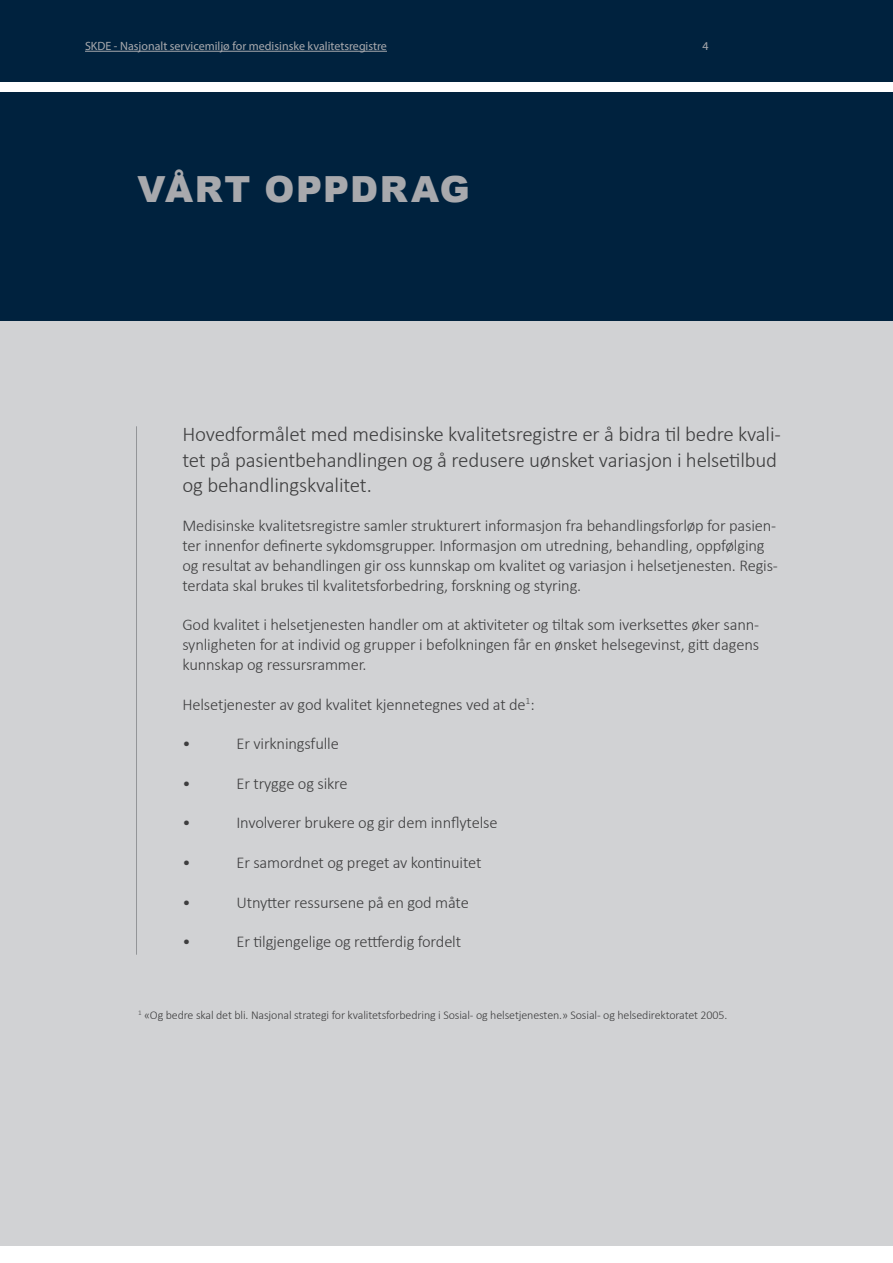
<style>
.page{position:relative;width:893px;height:1263px;background:#fff}
.page>*{position:absolute;margin:0;border:0;box-sizing:border-box;transform-origin:0 0}
.NMS_ny_tittel{font:900 36px "Arial";letter-spacing:.045em;color:#a8a9ad}
.NSM_Brødtekst_uten_innrykk{font:300 21px/25.2px "Calibri";letter-spacing:-.01em;color:#3e3e3f}
.NSM_Brødtekst_uten_innrykk-2{font:300 16.5px/19.8px "Calibri";letter-spacing:-.01em;color:#3e3e3f}
.NSM_Brødtekst_uten_innrykk-3{font:300 12px "Calibri";letter-spacing:-.01em;color:#3e3e3f}
.t1{font:12px "Myriad Pro";color:#a8a9ad}
</style>
<div class="page">
<div style="left:0;top:0;width:893px;height:82px;background:#00223e"></div>
<hr style="left:85px;top:51px;width:302px;height:1px;background:#a8a9ad">
<div style="left:0;top:92px;width:893px;height:1154px;background:#d1d2d4"></div>
<div style="left:0;top:92px;width:893px;height:229px;background:#00223e"></div>
<hr style="left:136px;top:426px;width:1px;height:529px;background:#939598">
<p class="t1" style="left:85px;top:39px;width:303px">SKDE - Nasjonalt servicemiljø for medisinske kvalitetsregistre</p>
<p class="t1" style="left:703px;top:39px;width:8px">4</p>
<p class="NMS_ny_tittel" style="left:138px;top:163px;width:334px">VÅRT OPPDRAG</p>
<p class="NSM_Brødtekst_uten_innrykk" style="left:182px;top:422px;width:600px">Hovedformålet med medisinske kvalitetsregistre er å bidra til bedre kvali&shy;tet på pasientbehandlingen og å redusere uønsket variasjon i helsetilbud og behandlingskvalitet.</p>
<p class="NSM_Brødtekst_uten_innrykk-2" style="left:182px;top:516px;width:597px">Medisinske kvalitetsregistre samler strukturert informasjon fra behandlingsforløp for pasien&shy;ter innenfor definerte sykdomsgrupper. Informasjon om utredning, behandling, oppfølging og resultat av behandlingen gir oss kunnskap om kvalitet og variasjon i helsetjenesten. Regis&shy;terdata skal brukes til kvalitetsforbedring, forskning og styring.</p>
<p class="NSM_Brødtekst_uten_innrykk-2" style="left:182px;top:615px;width:578px;text-align:justify">God kvalitet i helsetjenesten handler om at aktiviteter og tiltak som iverksettes øker sann&shy;synligheten for at individ og grupper i befolkningen får en ønsket helsegevinst, gitt dagens kunnskap og ressursrammer.</p>
<p class="NSM_Brødtekst_uten_innrykk-2" style="left:182px;top:694px;width:354px">Helsetjenester av god kvalitet kjennetegnes ved at de<sup>1</sup>:</p>
<p class="NSM_Brødtekst_uten_innrykk-2" style="left:182px;top:734px;width:10px">•</p>
<p class="NSM_Brødtekst_uten_innrykk-2" style="left:236px;top:734px;width:104px">Er virkningsfulle</p>
<p class="NSM_Brødtekst_uten_innrykk-2" style="left:182px;top:773px;width:10px">•</p>
<p class="NSM_Brødtekst_uten_innrykk-2" style="left:236px;top:773px;width:113px">Er trygge og sikre</p>
<p class="NSM_Brødtekst_uten_innrykk-2" style="left:182px;top:813px;width:10px">•</p>
<p class="NSM_Brødtekst_uten_innrykk-2" style="left:236px;top:813px;width:263px">Involverer brukere og gir dem innflytelse</p>
<p class="NSM_Brødtekst_uten_innrykk-2" style="left:182px;top:852px;width:10px">•</p>
<p class="NSM_Brødtekst_uten_innrykk-2" style="left:236px;top:852px;width:247px">Er samordnet og preget av kontinuitet</p>
<p class="NSM_Brødtekst_uten_innrykk-2" style="left:182px;top:892px;width:10px">•</p>
<p class="NSM_Brødtekst_uten_innrykk-2" style="left:236px;top:892px;width:234px">Utnytter ressursene på en god måte</p>
<p class="NSM_Brødtekst_uten_innrykk-2" style="left:182px;top:932px;width:10px">•</p>
<p class="NSM_Brødtekst_uten_innrykk-2" style="left:236px;top:932px;width:226px">Er tilgjengelige og rettferdig fordelt</p>
<p class="NSM_Brødtekst_uten_innrykk-3" style="left:138px;top:1007px;width:591px"><sup>1</sup> «Og bedre skal det bli. Nasjonal strategi for kvalitetsforbedring i Sosial- og helsetjenesten.» Sosial- og helsedirektoratet 2005.</p>
</div>
